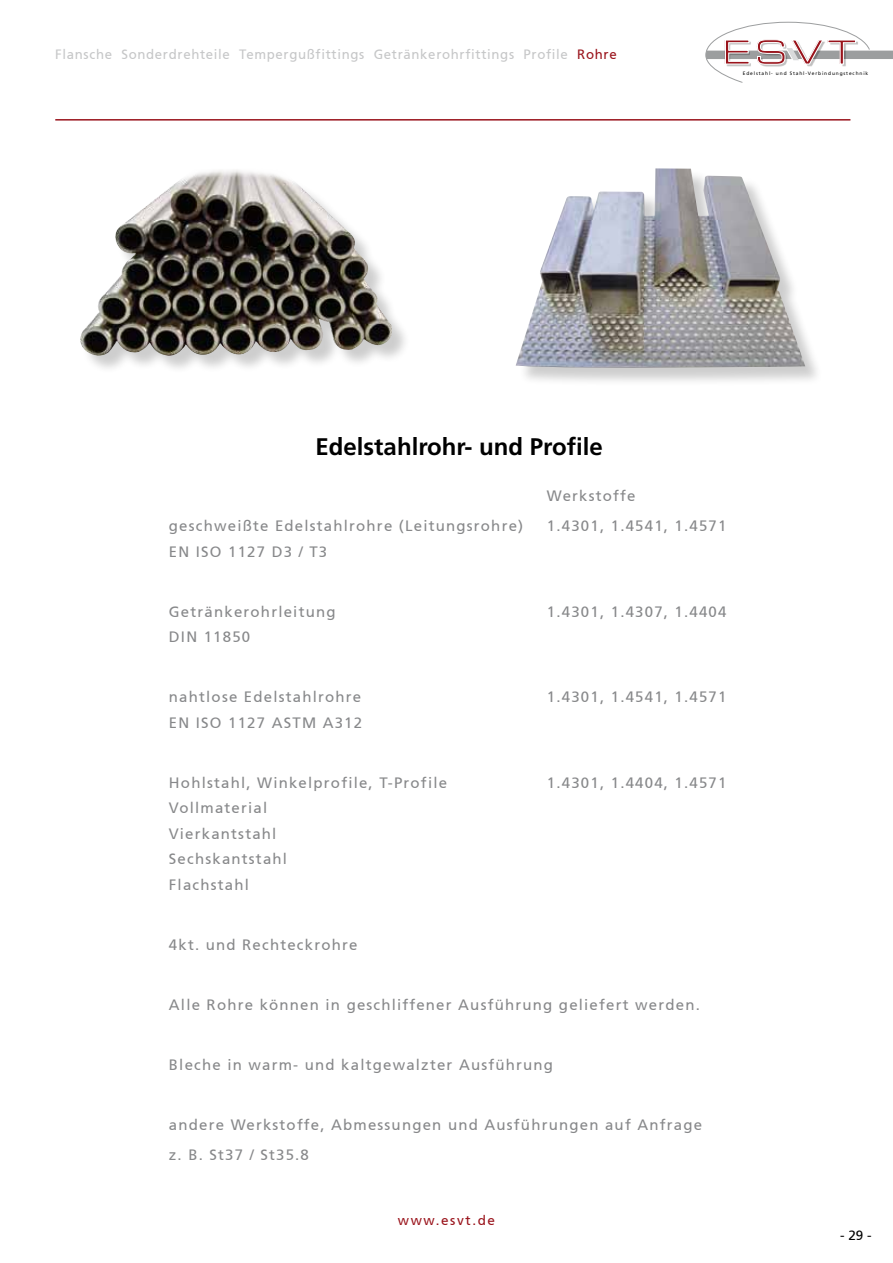
<style>
.page{position:relative;width:893px;height:1263px;background:#fff}
.page>*{position:absolute;margin:0;border:0;box-sizing:border-box;transform-origin:0 0}
.t1{font:33.15px "Eurostile Extended Two";color:#9a141c}
.t2{font:700 24px "Frutiger";color:#000}
.t3{font:15px/25.5px "Frutiger 55 Roman";letter-spacing:.08em;color:#87888a}
.t4{font:13.5px "Frutiger 55 Roman";letter-spacing:.05em;color:#c6c7c8}
.t5{font:13.5px "Frutiger 55 Roman";letter-spacing:.12em;color:#9a141c}
.t6{font:13.5px "Frutiger 55 Roman";color:#000}
.t7{font:4.8px "Frutiger";letter-spacing:.18em;color:#000}
.s1{color:#9a141c}
</style>
<div class="page">
<svg style="left:705px;top:22px;width:188px;height:61px"></svg>
<hr style="left:55px;top:119px;width:795px;height:2px;background:#9a141c">
<div style="left:82px;top:172px;width:329px;height:203px;background:#000;opacity:.2"></div>
<img style="left:80px;top:170px;width:315px;height:190px">
<div style="left:518px;top:170px;width:306px;height:218px;background:#000;opacity:.2"></div>
<img style="left:516px;top:168px;width:289px;height:202px">
<p class="t4" style="left:55px;top:47px;width:563px">Flansche Sonderdrehteile Tempergußfittings Getränkerohrfittings Profile <span class="s1">Rohre</span></p>
<h1 class="t1" style="left:722px;top:29px;width:135px">ESVT</h1>
<p class="t7" style="left:743px;top:70px;width:127px">Edelstahl- und Stahl-Verbindungstechnik</p>
<h2 class="t2" style="left:316px;top:432px;width:289px">Edelstahlrohr- und Profile</h2>
<p class="t3" style="left:547px;top:483px;width:90px">Werkstoffe</p>
<p class="t3" style="left:169px;top:513px;width:356px">geschweißte Edelstahlrohre (Leitungsrohre)</p>
<p class="t3" style="left:547px;top:513px;width:181px">1.4301, 1.4541, 1.4571</p>
<p class="t3" style="left:169px;top:539px;width:160px">EN ISO 1127 D3 / T3</p>
<p class="t3" style="left:169px;top:599px;width:168px">Getränkerohrleitung</p>
<p class="t3" style="left:547px;top:599px;width:181px">1.4301, 1.4307, 1.4404</p>
<p class="t3" style="left:169px;top:624px;width:83px">DIN 11850</p>
<p class="t3" style="left:169px;top:684px;width:194px">nahtlose Edelstahlrohre</p>
<p class="t3" style="left:547px;top:684px;width:181px">1.4301, 1.4541, 1.4571</p>
<p class="t3" style="left:169px;top:710px;width:195px">EN ISO 1127 ASTM A312</p>
<p class="t3" style="left:169px;top:770px;width:280px">Hohlstahl, Winkelprofile, T-Profile</p>
<p class="t3" style="left:547px;top:770px;width:181px">1.4301, 1.4404, 1.4571</p>
<p class="t3" style="left:169px;top:795px;width:120px">Vollmaterial<br>Vierkantstahl<br>Sechskantstahl<br>Flachstahl</p>
<p class="t3" style="left:169px;top:932px;width:190px">4kt. und Rechteckrohre</p>
<p class="t3" style="left:169px;top:992px;width:532px">Alle Rohre können in geschliffener Ausführung geliefert werden.</p>
<p class="t3" style="left:169px;top:1052px;width:386px">Bleche in warm- und kaltgewalzter Ausführung</p>
<p class="t3" style="left:169px;top:1109px;width:535px;line-height:30px">andere Werkstoffe, Abmessungen und Ausführungen auf Anfrage z. B. St37 / St35.8</p>
<p class="t5" style="left:398px;top:1212px;width:99px">www.esvt.de</p>
<p class="t6" style="left:840px;top:1227px;width:33px">- 29 -</p>
</div>
